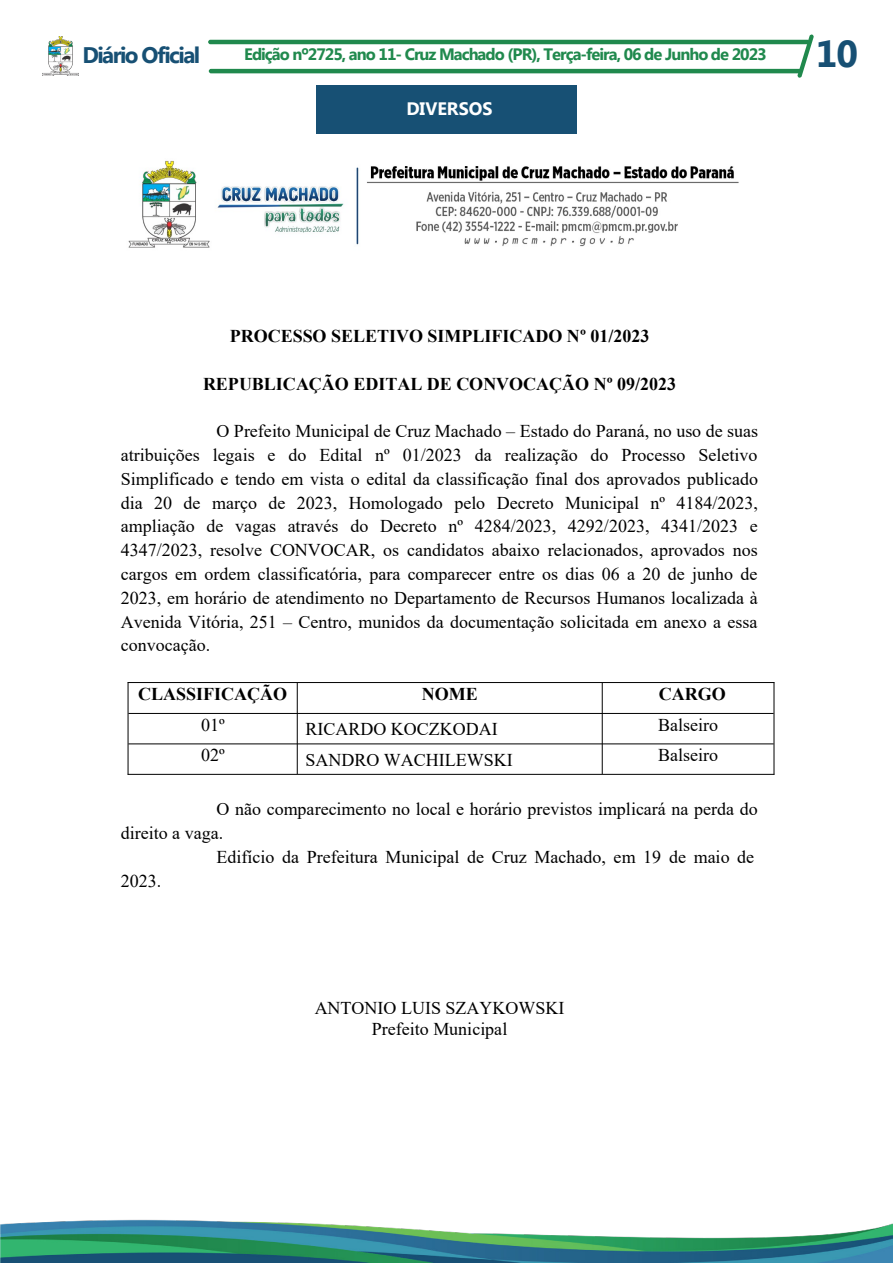
<style>
.page{position:relative;width:893px;height:1263px;background:#fff}
.page>*{position:absolute;margin:0;border:0;box-sizing:border-box;transform-origin:0 0}
.t1{font:700 37.5px "Myanmar Text";color:#175074}
.t2{font:700 22.5px "Myanmar Text";letter-spacing:-.07em;color:#175074}
.t3{font:18px/23.9px "Times New Roman";color:#000;text-align:justify}
.t4{font:700 18px "Times New Roman";color:#000}
.t5{font:700 18px "Myanmar Text";color:#fff}
.t6{font:700 16.5px "Myanmar Text";letter-spacing:-.06em;color:#20894d}
</style>
<div class="page">
<hr style="left:208px;top:40px;width:602px;height:4px;background:#20894d;border-radius:2px">
<hr style="left:209px;top:69px;width:593px;height:4px;background:#20894d;border-radius:2px">
<img style="left:43px;top:37px;width:36px;height:38px">
<svg style="left:797px;top:34px;width:17px;height:44px"></svg>
<img style="left:0;top:1219px;width:893px;height:44px">
<div style="left:316px;top:85px;width:261px;height:49px;background:#175074"></div>
<img style="left:128px;top:160px;width:611px;height:88px">
<hr style="left:128px;top:682px;width:646px;height:1px;background:#000">
<hr style="left:128px;top:713px;width:646px;height:1px;background:#000">
<hr style="left:128px;top:743px;width:646px;height:1px;background:#000">
<hr style="left:128px;top:774px;width:646px;height:1px;background:#000">
<hr style="left:128px;top:682px;width:1px;height:93px;background:#000">
<hr style="left:297px;top:683px;width:1px;height:91px;background:#000">
<hr style="left:602px;top:683px;width:1px;height:91px;background:#000">
<hr style="left:774px;top:682px;width:1px;height:93px;background:#000">
<p class="t2" style="left:82px;top:42px;width:119px">Diário Oficial</p>
<p class="t6" style="left:244px;top:45px;width:524px">Edição nº2725, ano 11- Cruz Machado (PR), Terça-feira, 06 de Junho de 2023</p>
<p class="t1" style="left:816px;top:32px;width:44px">10</p>
<p class="t5" style="left:406px;top:98px;width:88px">DIVERSOS</p>
<p class="t4" style="left:230px;top:327px;width:421px">PROCESSO SELETIVO SIMPLIFICADO Nº 01/2023</p>
<p class="t4" style="left:203px;top:374px;width:475px">REPUBLICAÇÃO EDITAL DE CONVOCAÇÃO Nº 09/2023</p>
<p class="t3" style="left:121px;top:419px;width:639px;text-indent:96px">O Prefeito Municipal de Cruz Machado – Estado do Paraná, no uso de suas atribuições legais e do Edital nº 01/2023 da realização do Processo Seletivo Simplificado e tendo em vista o edital da classificação final dos aprovados publicado dia 20 de março de 2023, Homologado pelo Decreto Municipal nº 4184/2023, ampliação de vagas através do Decreto nº 4284/2023, 4292/2023, 4341/2023 e 4347/2023, resolve CONVOCAR, os candidatos abaixo relacionados, aprovados nos cargos em ordem classificatória, para comparecer entre os dias 06 a 20 de junho de 2023, em horário de atendimento no Departamento de Recursos Humanos localizada à Avenida Vitória, 251 – Centro, munidos da documentação solicitada em anexo a essa convocação.</p>
<p class="t4" style="left:138px;top:684px;width:150px">CLASSIFICAÇÃO</p>
<p class="t4" style="left:422px;top:684px;width:57px">NOME</p>
<p class="t4" style="left:659px;top:684px;width:68px">CARGO</p>
<p class="t3" style="left:201px;top:713px;width:25px">01º</p>
<p class="t3" style="left:305px;top:717px;width:194px">RICARDO KOCZKODAI</p>
<p class="t3" style="left:658px;top:713px;width:61px">Balseiro</p>
<p class="t3" style="left:201px;top:743px;width:25px">02º</p>
<p class="t3" style="left:305px;top:748px;width:209px">SANDRO WACHILEWSKI</p>
<p class="t3" style="left:658px;top:743px;width:61px">Balseiro</p>
<p class="t3" style="left:217px;top:797px;width:543px">O não comparecimento no local e horário previstos implicará na perda do</p>
<p class="t3" style="left:121px;top:821px;width:104px">direito a vaga.</p>
<p class="t3" style="left:217px;top:845px;width:539px">Edifício da Prefeitura Municipal de Cruz Machado, em 19 de maio de</p>
<p class="t3" style="left:121px;top:869px;width:42px">2023.</p>
<p class="t3" style="left:315px;top:997px;width:251px;line-height:20.7px;text-align:center">ANTONIO LUIS SZAYKOWSKI<br>Prefeito Municipal</p>
</div>
